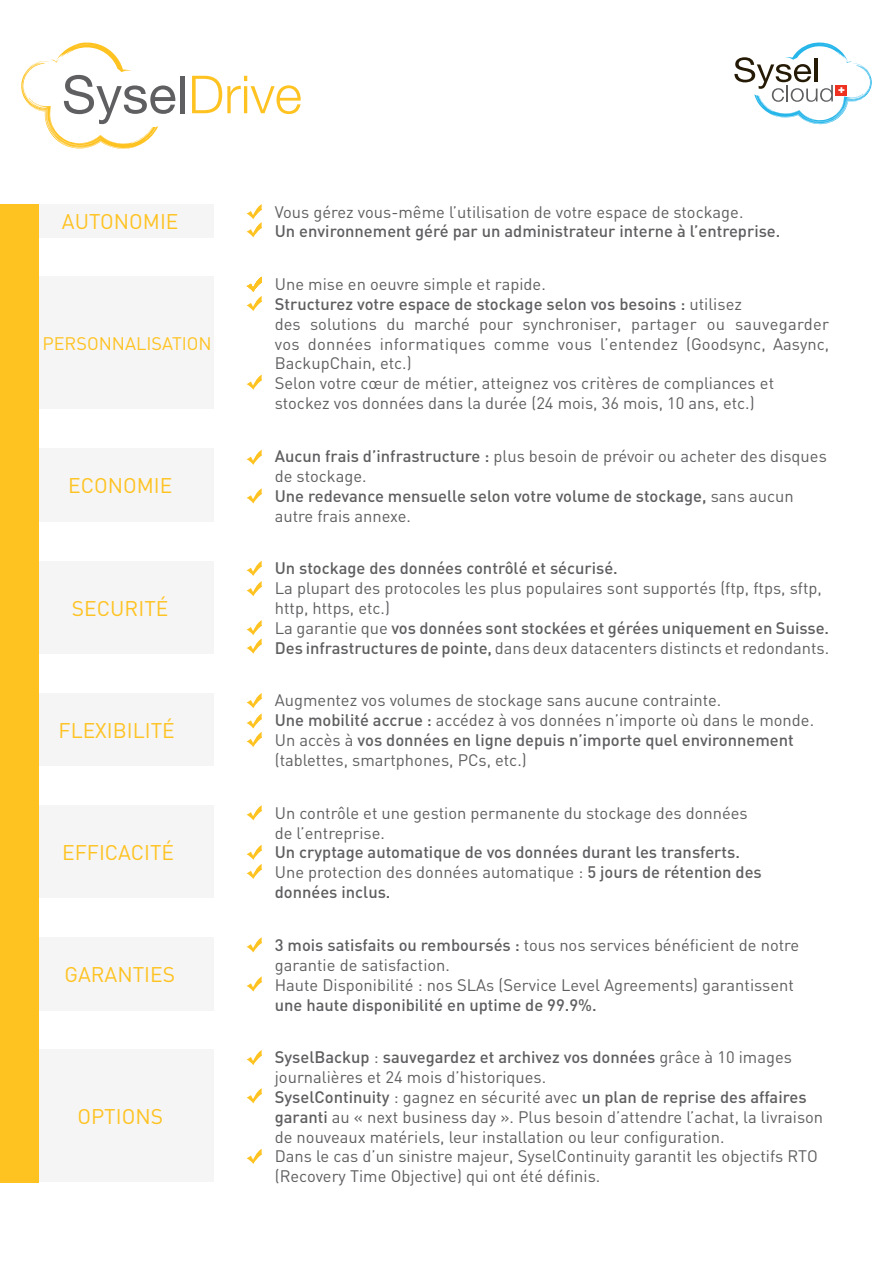
<style>
.page{position:relative;width:893px;height:1263px;background:#fff}
.page>*{position:absolute;margin:0;border:0;box-sizing:border-box;transform-origin:0 0}
.t1{font:21px "DIN";color:#fec221}
.t2{font:18px "DIN";color:#fec221}
.t3{font:16.5px/19.8px "DIN";color:#5f5f62}
.t4{font:500 16.5px/19.8px "DIN";color:#5f5f62}
.s1{font-weight:400}
.s2{font-weight:500}
</style>
<div class="page">
<svg style="left:734px;top:42px;width:138px;height:82px"></svg>
<hr style="left:814px;top:58px;width:3px;height:24px;background:#251a05">
<svg style="left:21px;top:42px;width:155px;height:107px"></svg>
<div style="left:180px;top:76px;width:5px;height:37px;background:#5f5f62"></div>
<svg style="left:192px;top:76px;width:109px;height:38px"></svg>
<div style="left:0;top:204px;width:214px;height:33px;background:#f5f5f5"></div>
<svg style="left:247px;top:204px;width:15px;height:33px"></svg>
<div style="left:0;top:448px;width:214px;height:73px;background:#f5f5f5"></div>
<svg style="left:247px;top:488px;width:15px;height:15px"></svg>
<svg style="left:247px;top:450px;width:15px;height:15px"></svg>
<div style="left:0;top:693px;width:214px;height:73px;background:#f5f5f5"></div>
<svg style="left:247px;top:693px;width:15px;height:54px"></svg>
<div style="left:0;top:805px;width:214px;height:93px;background:#f5f5f5"></div>
<svg style="left:247px;top:845px;width:15px;height:34px"></svg>
<svg style="left:247px;top:805px;width:15px;height:15px"></svg>
<div style="left:0;top:937px;width:214px;height:73px;background:#f5f5f5"></div>
<svg style="left:247px;top:976px;width:15px;height:15px"></svg>
<svg style="left:247px;top:937px;width:15px;height:15px"></svg>
<div style="left:0;top:1050px;width:214px;height:132px;background:#f5f5f5"></div>
<svg style="left:247px;top:1149px;width:15px;height:15px"></svg>
<svg style="left:247px;top:1050px;width:15px;height:15px"></svg>
<svg style="left:247px;top:1088px;width:15px;height:15px"></svg>
<div style="left:0;top:561px;width:214px;height:93px;background:#f5f5f5"></div>
<svg style="left:247px;top:620px;width:15px;height:34px"></svg>
<svg style="left:247px;top:561px;width:15px;height:35px"></svg>
<div style="left:0;top:277px;width:214px;height:132px;background:#f5f5f5"></div>
<svg style="left:247px;top:277px;width:15px;height:34px"></svg>
<svg style="left:247px;top:375px;width:15px;height:15px"></svg>
<div style="left:0;top:204px;width:38px;height:978px;background:#fec221"></div>
<p class="t1" style="left:62px;top:208px;width:118px">AUTONOMIE</p>
<p class="t2" style="left:43px;top:332px;width:171px">PERSONNALISATION</p>
<p class="t1" style="left:68px;top:473px;width:106px">ECONOMIE</p>
<p class="t1" style="left:72px;top:595px;width:98px">SECURITÉ</p>
<p class="t1" style="left:58px;top:717px;width:118px">FLEXIBILITÉ</p>
<p class="t1" style="left:62px;top:839px;width:114px">EFFICACITÉ</p>
<p class="t1" style="left:65px;top:962px;width:112px">GARANTIES</p>
<p class="t1" style="left:77px;top:1104px;width:87px">OPTIONS</p>
<p class="t3" style="left:275px;top:201px;width:470px">Vous gérez vous-même l’utilisation de votre espace de stockage.</p>
<p class="t4" style="left:275px;top:221px;width:507px">Un environnement géré par un administrateur interne à l’entreprise.</p>
<p class="t3" style="left:275px;top:274px;width:272px">Une mise en oeuvre simple et rapide.</p>
<p class="t4" style="left:275px;top:294px;width:469px">Structurez votre espace de stockage selon vos besoins : <span class="s1">utilisez</span></p>
<p class="t3" style="left:275px;top:314px;width:556px;text-align:justify">des solutions du marché pour synchroniser, partager ou sauvegarder vos données informatiques comme vous l’entendez (Goodsync, Aasync, BackupChain, etc.)</p>
<p class="t3" style="left:275px;top:373px;width:501px">Selon votre cœur de métier, atteignez vos critères de compliances et stockez vos données dans la durée (24 mois, 36 mois, 10 ans, etc.)</p>
<p class="t3" style="left:275px;top:446px;width:553px"><span class="s2">Aucun frais d’infrastructure :</span> plus besoin de prévoir ou acheter des disques de stockage.</p>
<p class="t4" style="left:275px;top:485px;width:520px">Une redevance mensuelle selon votre volume de stockage, <span class="s1">sans aucun autre frais annexe.</span></p>
<p class="t4" style="left:275px;top:558px;width:345px">Un stockage des données contrôlé et sécurisé.</p>
<p class="t3" style="left:275px;top:578px;width:549px">La plupart des protocoles les plus populaires sont supportés (ftp, ftps, sftp, http, https, etc.)</p>
<p class="t4" style="left:275px;top:617px;width:556px"><span class="s1">La garantie que</span> vos données sont stockées et gérées uniquement en Suisse.</p>
<p class="t3" style="left:275px;top:637px;width:556px"><span class="s2">Des infrastructures de pointe,</span> dans deux datacenters distincts et redondants.</p>
<p class="t3" style="left:275px;top:690px;width:448px">Augmentez vos volumes de stockage sans aucune contrainte.</p>
<p class="t3" style="left:275px;top:710px;width:541px"><span class="s2">Une mobilité accrue :</span> accédez à vos données n’importe où dans le monde.</p>
<p class="t4" style="left:275px;top:730px;width:520px"><span class="s1">Un accès à</span> vos données en ligne depuis n’importe quel environnement</p>
<p class="t3" style="left:275px;top:750px;width:253px">(tablettes, smartphones, PCs, etc.)</p>
<p class="t3" style="left:275px;top:802px;width:474px">Un contrôle et une gestion permanente du stockage des données</p>
<p class="t3" style="left:275px;top:822px;width:112px">de l’entreprise.</p>
<p class="t4" style="left:275px;top:842px;width:467px">Un cryptage automatique de vos données durant les transferts.</p>
<p class="t3" style="left:275px;top:862px;width:489px">Une protection des données automatique : <span class="s2">5 jours de rétention des</span></p>
<p class="t4" style="left:275px;top:881px;width:117px">données inclus.</p>
<p class="t3" style="left:275px;top:935px;width:526px"><span class="s2">3 mois satisfaits ou remboursés :</span> tous nos services bénéficient de notre</p>
<p class="t3" style="left:275px;top:955px;width:177px">garantie de satisfaction.</p>
<p class="t3" style="left:275px;top:975px;width:520px">Haute Disponibilité : nos SLAs (Service Level Agreements) garantissent</p>
<p class="t4" style="left:275px;top:994px;width:323px">une haute disponibilité en uptime de 99.9%.</p>
<p class="t4" style="left:275px;top:1047px;width:519px">SyselBackup <span class="s1">:</span> sauvegardez et archivez vos données <span class="s1">grâce à 10 images</span></p>
<p class="t3" style="left:275px;top:1067px;width:273px">journalières et 24 mois d’historiques.</p>
<p class="t3" style="left:275px;top:1087px;width:550px"><span class="s2">SyselContinuity</span> : gagnez en sécurité avec <span class="s2">un plan de reprise des affaires garanti</span> au « next business day ». Plus besoin d’attendre l’achat, la livraison de nouveaux matériels, leur installation ou leur configuration.</p>
<p class="t3" style="left:275px;top:1146px;width:544px">Dans le cas d’un sinistre majeur, SyselContinuity garantit les objectifs RTO (Recovery Time Objective) qui ont été définis.</p>
</div>
